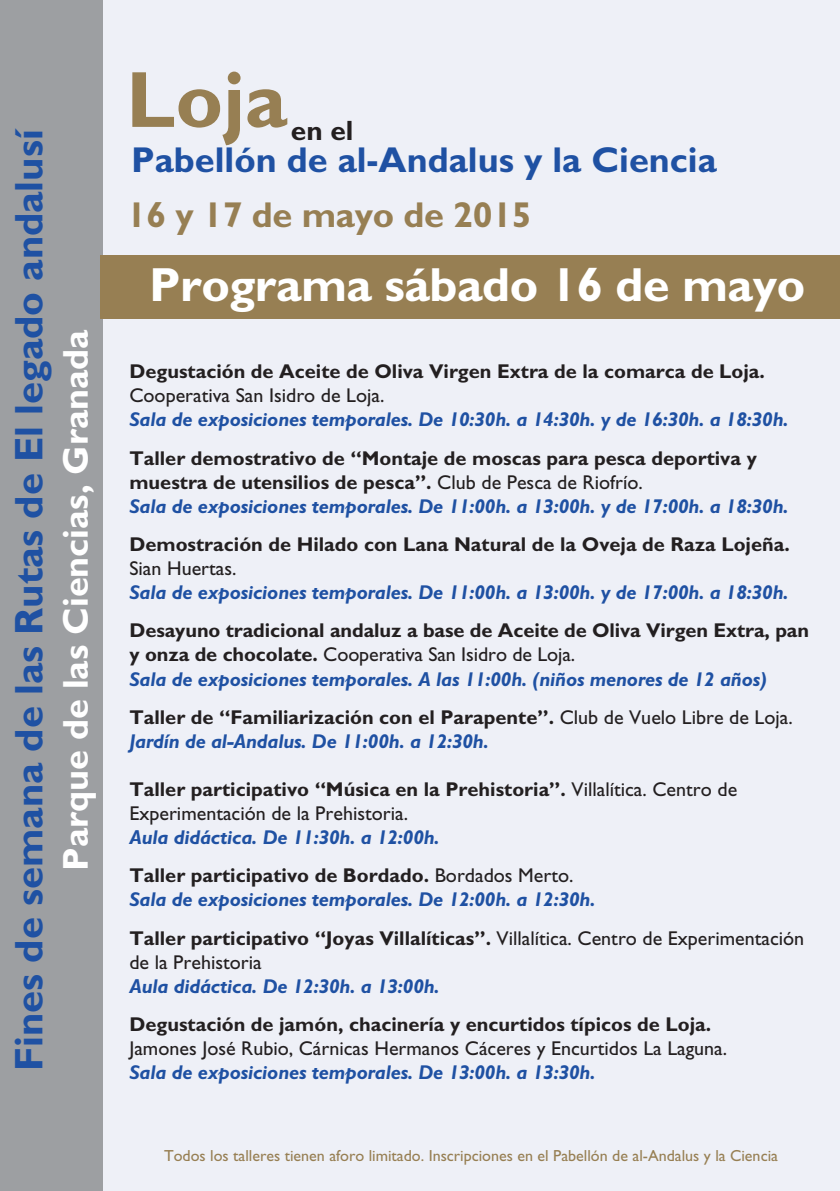
<style>
.page{position:relative;width:840px;height:1191px;background:#fff}
.page>*{position:absolute;margin:0;border:0;box-sizing:border-box;transform-origin:0 0}
.t1{font:700 80px "Gill Sans";color:#977f53}
.t2{font:700 48px "Gill Sans";letter-spacing:-.01em;color:#fff}
.t3{font:700 40px "Gill Sans";color:#1f51a3}
.t4{font:700 36px "Gill Sans";color:#1f51a3}
.t5{font:700 36px "Gill Sans";color:#fff}
.t6{font:700 36px "Gill Sans";letter-spacing:-.01em;color:#977f53}
.t7{font:700 28px "Gill Sans";color:#231f20}
.t8{font:700 20px/24px "Gill Sans";color:#231f20}
.t9{font:italic 700 20px/38.4px "Gill Sans";letter-spacing:-.01em;color:#1f51a3}
.t10{font:20px/24px "Gill Sans";color:#231f20}
.t11{font:16px "Gill Sans";color:#977f53}
.s1{font-weight:400}
.s2{font-style:italic;color:#1f51a3}
.s3{font-weight:700}
.s4{font-style:normal;color:#231f20}
.s5{font-weight:400;font-style:normal;color:#231f20}
</style>
<div class="page">
<div style="left:0;top:0;width:839px;height:1191px;background:#eef0f7"></div>
<div style="left:0;top:0;width:103px;height:1191px;background:#9d9fa2"></div>
<div style="left:101px;top:256px;width:738px;height:63px;background:#977f53"></div>
<h3 class="t3" style="left:14px;top:1071px;width:944px;rotate:-90deg">Fines de semana de las Rutas de El legado andalusí</h3>
<h3 class="t5" style="left:62px;top:871px;width:542px;rotate:-90deg">Parque de las Ciencias, Granada</h3>
<h1 class="t1" style="left:126px;top:70px;width:162px">Loja</h1>
<h3 class="t4" style="left:131px;top:146px;width:587px">Pabellón de al-Andalus y la Ciencia</h3>
<h3 class="t7" style="left:291px;top:120px;width:64px">en el</h3>
<h3 class="t6" style="left:127px;top:201px;width:406px">16 y 17 de mayo de 2015</h3>
<h2 class="t2" style="left:149px;top:267px;width:657px">Programa sábado 16 de mayo</h2>
<p class="t8" style="left:129px;top:361px;width:636px">Degustación de Aceite de Oliva Virgen Extra de la comarca de Loja.</p>
<p class="t10" style="left:129px;top:385px;width:256px">Cooperativa San Isidro de Loja.</p>
<p class="t9" style="left:129px;top:402px;width:660px">Sala de exposiciones temporales. De 10:30h. a 14:30h. y de 16:30h. a 18:30h.</p>
<p class="t8" style="left:129px;top:448px;width:660px">Taller demostrativo de “Montaje de moscas para pesca deportiva y muestra de utensilios de pesca”. <span class="s1">Club de Pesca de Riofrío.<br></span><span class="s2">Sala de exposiciones temporales. De 11:00h. a 13:00h. y de 17:00h. a 18:30h.</span></p>
<p class="t8" style="left:129px;top:534px;width:661px">Demostración de Hilado con Lana Natural de la Oveja de Raza Lojeña.</p>
<p class="t10" style="left:129px;top:558px;width:109px">Sian Huertas.</p>
<p class="t9" style="left:129px;top:575px;width:660px">Sala de exposiciones temporales. De 11:00h. a 13:00h. y de 17:00h. a 18:30h.</p>
<p class="t8" style="left:129px;top:620px;width:680px">Desayuno tradicional andaluz a base de Aceite de Oliva Virgen Extra, pan y onza de chocolate. <span class="s1">Cooperativa San Isidro de Loja.<br></span><span class="s2">Sala de exposiciones temporales. A las 11:00h. (niños menores de 12 años)</span></p>
<p class="t8" style="left:129px;top:707px;width:664px">Taller de “Familiarización con el Parapente”. <span class="s1">Club de Vuelo Libre de Loja.<br></span><span class="s2">Jardín de al-Andalus. De 11:00h. a 12:30h.</span></p>
<p class="t10" style="left:129px;top:779px;width:609px"><span class="s3">Taller participativo “Música en la Prehistoria”.</span> Villalítica. Centro de<br>Experimentación de la Prehistoria.</p>
<p class="t9" style="left:129px;top:820px;width:445px">Aula didáctica. De 11:30h. a 12:00h.<br><span class="s4">Taller participativo de Bordado.</span> <span class="s5">Bordados Merto.</span></p>
<p class="t9" style="left:129px;top:882px;width:676px">Sala de exposiciones temporales. De 12:00h. a 12:30h.<br><span class="s4">Taller participativo “Joyas Villalíticas”.</span> <span class="s5">Villalítica. Centro de Experimentación</span></p>
<p class="t10" style="left:129px;top:952px;width:134px">de la Prehistoria</p>
<p class="t9" style="left:129px;top:968px;width:312px">Aula didáctica. De 12:30h. a 13:00h.</p>
<p class="t8" style="left:129px;top:1014px;width:583px">Degustación de jamón, chacinería y encurtidos típicos de Loja.</p>
<p class="t10" style="left:129px;top:1038px;width:599px">Jamones José Rubio, Cárnicas Hermanos Cáceres y Encurtidos La Laguna.</p>
<p class="t9" style="left:129px;top:1055px;width:467px">Sala de exposiciones temporales. De 13:00h. a 13:30h.</p>
<p class="t11" style="left:164px;top:1149px;width:615px">Todos los talleres tienen aforo limitado. Inscripciones en el Pabellón de al-Andalus y la Ciencia</p>
</div>
